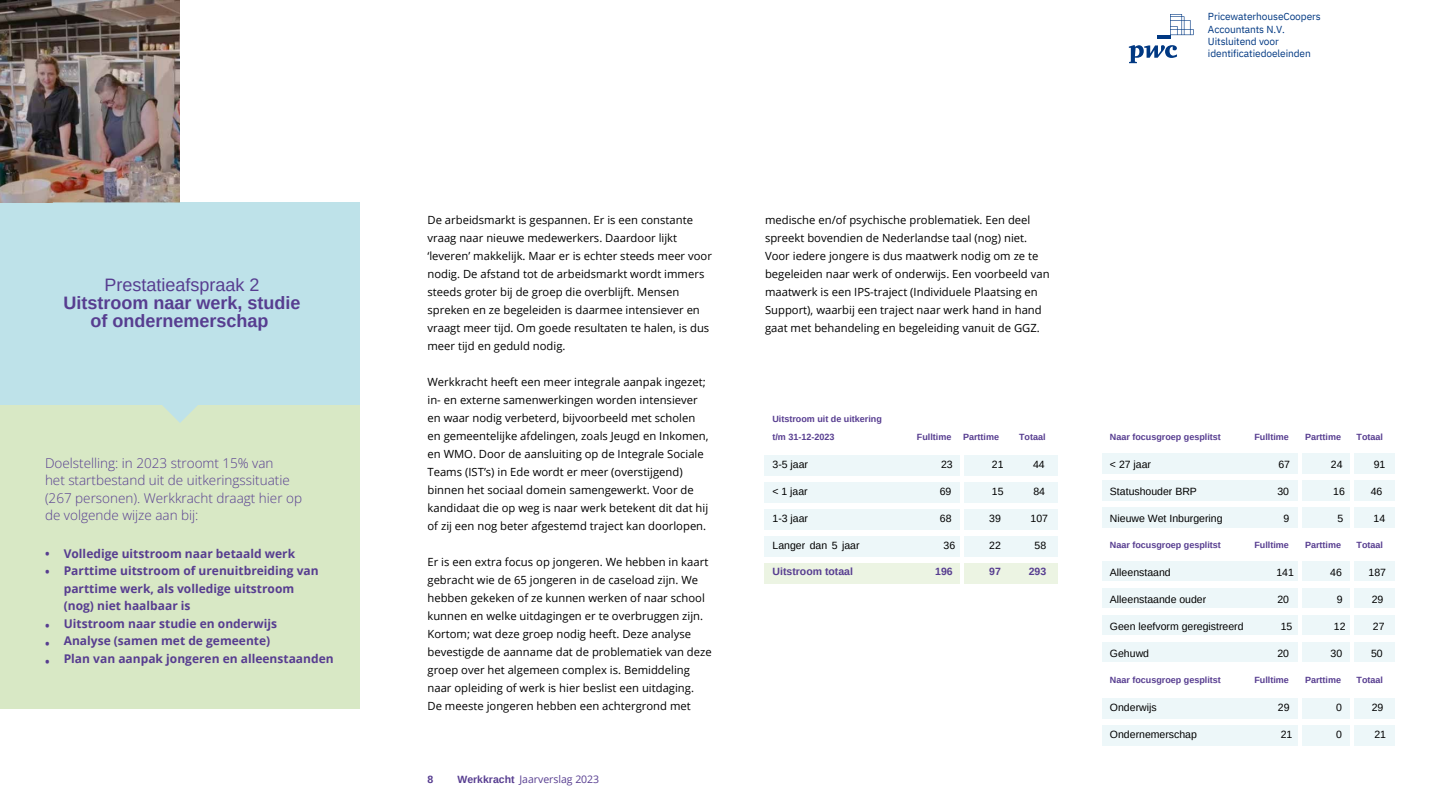
<style>
.page{position:relative;width:1440px;height:810px;background:#fff}
.page>*{position:absolute;margin:0;border:0;box-sizing:border-box;transform-origin:0 0}
.t1{font:700 18px/18px "Arimo";color:#573d90;text-align:center}
.t2{font:300 13.5px/17.4px "Open Sans";color:#573d90}
.t3{font:700 12px/17.4px "Open Sans";color:#573d90}
.t4{font:11.25px/18px "Open Sans";color:#000}
.t5{font:10.5px "Arimo";color:#000}
.t6{font:700 10.5px "Arimo";color:#573d90}
.t7{font:10.5px "Open Sans";color:#573d90}
.t8{font:10.12px/12.4px "IBM Plex Sans";letter-spacing:-.01em;color:#003882}
.t9{font:700 9px/18px "Arimo";color:#573d90}
.s1{font-weight:400}
</style>
<div class="page">
<img style="left:0;top:0;width:180px;height:202px">
<div style="left:0;top:405px;width:360px;height:304px;background:#d8e8c5"></div>
<svg style="left:0;top:202px;width:360px;height:221px;background:#bfe2e6"></svg>
<div style="left:765px;top:456px;width:292px;height:19px;background:#edf7f9"></div>
<div style="left:765px;top:483px;width:292px;height:19px;background:#edf7f9"></div>
<div style="left:765px;top:510px;width:292px;height:19px;background:#edf7f9"></div>
<div style="left:765px;top:537px;width:292px;height:19px;background:#edf7f9"></div>
<div style="left:765px;top:564px;width:292px;height:19px;background:#ecf4e3"></div>
<hr style="left:961px;top:401px;width:3px;height:209px;background:#fff">
<svg style="left:1129px;top:45px;width:48px;height:18px"></svg>
<svg style="left:1158px;top:14px;width:36px;height:24px"></svg>
<div style="left:1102px;top:454px;width:293px;height:19px;background:#edf7f9"></div>
<div style="left:1102px;top:561px;width:293px;height:20px;background:#edf7f9"></div>
<div style="left:1102px;top:699px;width:293px;height:19px;background:#edf7f9"></div>
<div style="left:1102px;top:481px;width:293px;height:19px;background:#edf7f9"></div>
<div style="left:1102px;top:588px;width:293px;height:20px;background:#edf7f9"></div>
<div style="left:1102px;top:726px;width:293px;height:19px;background:#edf7f9"></div>
<div style="left:1102px;top:508px;width:293px;height:19px;background:#edf7f9"></div>
<div style="left:1102px;top:615px;width:293px;height:20px;background:#edf7f9"></div>
<div style="left:1102px;top:642px;width:293px;height:20px;background:#edf7f9"></div>
<hr style="left:1298px;top:431px;width:3px;height:325px;background:#fff">
<hr style="left:1351px;top:427px;width:3px;height:325px;background:#fff">
<p class="t1" style="left:64px;top:276px;width:238px"><span class="s1">Prestatieafspraak 2<br></span>Uitstroom naar werk, studie of ondernemerschap</p>
<p class="t2" style="left:45px;top:454px;width:259px">Doelstelling: in 2023 stroomt 15% van<br>het startbestand uit de uitkeringssituatie (267 personen). Werkkracht draagt hier op de volgende wijze aan bij:</p>
<h6 class="t3" style="left:45px;top:544px;width:6px;line-height:18px">• •</h6>
<p class="t3" style="left:64px;top:545px;width:271px">Volledige uitstroom naar betaald werk Parttime uitstroom of urenuitbreiding van parttime werk, als volledige uitstroom<br>(nog) niet haalbaar is<br>Uitstroom naar studie en onderwijs<br>Analyse (samen met de gemeente)<br>Plan van aanpak jongeren en alleenstaanden</p>
<p class="t3" style="left:45px;top:616px;width:6px;line-height:18px;text-align:justify">• • •</p>
<p class="t8" style="left:1208px;top:10px;width:114px">PricewaterhouseCoopers<br>Accountants N.V.<br>Uitsluitend voor identificatiedoeleinden</p>
<h6 class="t4" style="left:428px;top:211px;width:286px">De arbeidsmarkt is gespannen. Er is een constante vraag naar nieuwe medewerkers. Daardoor lijkt ‘leveren’ makkelijk. Maar er is echter steeds meer voor nodig. De afstand tot de arbeidsmarkt wordt immers steeds groter bij de groep die overblijft. Mensen spreken en ze begeleiden is daarmee intensiever en vraagt meer tijd. Om goede resultaten te halen, is dus meer tijd en geduld nodig.</h6>
<p class="t4" style="left:765px;top:211px;width:286px">medische en/of psychische problematiek. Een deel spreekt bovendien de Nederlandse taal (nog) niet.<br>Voor iedere jongere is dus maatwerk nodig om ze te begeleiden naar werk of onderwijs. Een voorbeeld van maatwerk is een IPS-traject (Individuele Plaatsing en Support), waarbij een traject naar werk hand in hand gaat met behandeling en begeleiding vanuit de GGZ.</p>
<p class="t4" style="left:428px;top:373px;width:283px">Werkkracht heeft een meer integrale aanpak ingezet; in- en externe samenwerkingen worden intensiever en waar nodig verbeterd, bijvoorbeeld met scholen en gemeentelijke afdelingen, zoals Jeugd en Inkomen, en WMO. Door de aansluiting op de Integrale Sociale Teams (IST’s) in Ede wordt er meer (overstijgend) binnen het sociaal domein samengewerkt. Voor de kandidaat die op weg is naar werk betekent dit dat hij of zij een nog beter afgestemd traject kan doorlopen.</p>
<h6 class="t4" style="left:428px;top:553px;width:286px">Er is een extra focus op jongeren. We hebben in kaart gebracht wie de 65 jongeren in de caseload zijn. We hebben gekeken of ze kunnen werken of naar school kunnen en welke uitdagingen er te overbruggen zijn.<br>Kortom; wat deze groep nodig heeft. Deze analyse bevestigde de aanname dat de problematiek van deze groep over het algemeen complex is. Bemiddeling naar opleiding of werk is hier beslist een uitdaging.<br>De meeste jongeren hebben een achtergrond met</h6>
<p class="t9" style="left:772px;top:410px;width:111px">Uitstroom uit de uitkering t/m 31-12-2023</p>
<p class="t5" style="left:772px;top:459px;width:37px">3-5 jaar</p>
<p class="t5" style="left:773px;top:486px;width:37px">&lt; 1 jaar</p>
<h3 class="t5" style="left:773px;top:513px;width:37px">1-3 jaar</h3>
<h4 class="t5" style="left:773px;top:540px;width:88px">Langer dan 5 jaar</h4>
<h4 class="t6" style="left:773px;top:565px;width:82px">Uitstroom totaal</h4>
<p class="t9" style="left:917px;top:428px;width:36px">Fulltime</p>
<h6 class="t9" style="left:963px;top:428px;width:37px">Parttime</h6>
<p class="t9" style="left:1019px;top:428px;width:28px">Totaal</p>
<p class="t9" style="left:1110px;top:428px;width:112px">Naar focusgroep gesplitst</p>
<h4 class="t5" style="left:941px;top:459px;width:13px">23</h4>
<h4 class="t5" style="left:940px;top:486px;width:13px">69</h4>
<p class="t5" style="left:940px;top:513px;width:13px">68</p>
<h5 class="t5" style="left:944px;top:540px;width:13px">36</h5>
<h5 class="t6" style="left:935px;top:565px;width:19px">196</h5>
<h6 class="t5" style="left:992px;top:459px;width:13px">21</h6>
<h4 class="t5" style="left:992px;top:486px;width:13px">15</h4>
<p class="t5" style="left:989px;top:513px;width:13px">39</p>
<h6 class="t5" style="left:989px;top:540px;width:13px">22</h6>
<h6 class="t6" style="left:989px;top:565px;width:13px">97</h6>
<h6 class="t5" style="left:1033px;top:459px;width:13px">44</h6>
<h6 class="t5" style="left:1033px;top:486px;width:13px">84</h6>
<h6 class="t5" style="left:1031px;top:513px;width:19px">107</h6>
<p class="t5" style="left:1035px;top:540px;width:13px">58</p>
<p class="t6" style="left:1029px;top:565px;width:19px">293</p>
<p class="t5" style="left:1110px;top:458px;width:43px">&lt; 27 jaar</p>
<p class="t5" style="left:1110px;top:485px;width:88px">Statushouder BRP</p>
<p class="t5" style="left:1110px;top:512px;width:114px">Nieuwe Wet Inburgering</p>
<h6 class="t9" style="left:1110px;top:536px;width:112px">Naar focusgroep gesplitst</h6>
<p class="t5" style="left:1110px;top:566px;width:62px">Alleenstaand</p>
<p class="t5" style="left:1110px;top:593px;width:98px">Alleenstaande ouder</p>
<h6 class="t5" style="left:1110px;top:620px;width:135px">Geen leefvorm geregistreerd</h6>
<h6 class="t5" style="left:1110px;top:647px;width:41px">Gehuwd</h6>
<p class="t9" style="left:1110px;top:671px;width:112px">Naar focusgroep gesplitst</p>
<p class="t5" style="left:1110px;top:701px;width:48px">Onderwijs</p>
<p class="t5" style="left:1110px;top:728px;width:88px">Ondernemerschap</p>
<p class="t9" style="left:1254px;top:428px;width:36px">Fulltime</p>
<p class="t5" style="left:1278px;top:458px;width:13px">67</p>
<p class="t5" style="left:1277px;top:485px;width:13px">30</p>
<p class="t5" style="left:1284px;top:512px;width:7px">9</p>
<p class="t9" style="left:1254px;top:536px;width:36px">Fulltime</p>
<h6 class="t5" style="left:1276px;top:566px;width:19px">141</h6>
<h6 class="t5" style="left:1277px;top:593px;width:13px">20</h6>
<h6 class="t5" style="left:1281px;top:620px;width:13px">15</h6>
<p class="t5" style="left:1277px;top:647px;width:13px">20</p>
<p class="t9" style="left:1254px;top:671px;width:36px">Fulltime</p>
<p class="t5" style="left:1278px;top:701px;width:13px">29</p>
<p class="t5" style="left:1281px;top:728px;width:13px">21</p>
<p class="t9" style="left:1305px;top:428px;width:37px">Parttime</p>
<p class="t9" style="left:1357px;top:428px;width:28px">Totaal</p>
<p class="t5" style="left:1331px;top:458px;width:13px">24</p>
<h6 class="t5" style="left:1333px;top:485px;width:13px">16</h6>
<p class="t5" style="left:1338px;top:512px;width:7px">5</p>
<h6 class="t5" style="left:1374px;top:458px;width:13px">91</h6>
<p class="t5" style="left:1371px;top:485px;width:13px">46</p>
<p class="t5" style="left:1374px;top:512px;width:13px">14</p>
<p class="t9" style="left:1305px;top:536px;width:37px">Parttime</p>
<h6 class="t9" style="left:1357px;top:536px;width:28px">Totaal</h6>
<p class="t5" style="left:1330px;top:566px;width:13px">46</p>
<p class="t5" style="left:1337px;top:593px;width:7px">9</p>
<h6 class="t5" style="left:1334px;top:620px;width:13px">12</h6>
<p class="t5" style="left:1331px;top:647px;width:13px">30</p>
<p class="t5" style="left:1369px;top:566px;width:19px">187</p>
<p class="t5" style="left:1372px;top:593px;width:13px">29</p>
<p class="t5" style="left:1373px;top:620px;width:13px">27</p>
<h6 class="t5" style="left:1371px;top:647px;width:13px">50</h6>
<p class="t9" style="left:1305px;top:671px;width:37px">Parttime</p>
<p class="t9" style="left:1357px;top:671px;width:28px">Totaal</p>
<p class="t5" style="left:1336px;top:701px;width:7px">0</p>
<p class="t5" style="left:1336px;top:728px;width:7px">0</p>
<p class="t5" style="left:1372px;top:701px;width:13px">29</p>
<p class="t5" style="left:1374px;top:728px;width:13px">21</p>
<h6 class="t7" style="left:519px;top:772px;width:81px">Jaarverslag 2023</h6>
<h1 class="t6" style="left:428px;top:773px;width:7px">8</h1>
<h2 class="t6" style="left:457px;top:773px;width:59px">Werkkracht</h2>
</div>
